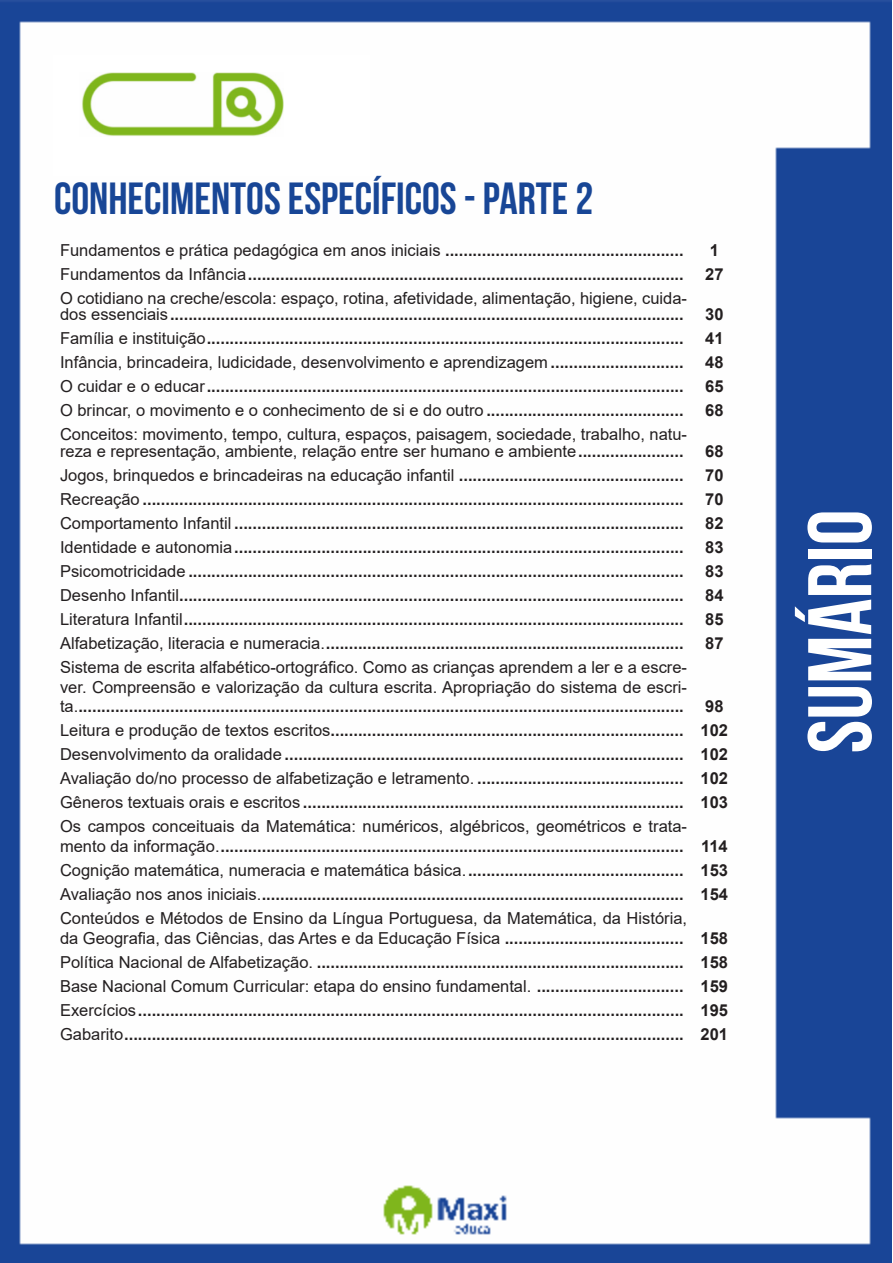
<style>
.page{position:relative;width:893px;height:1263px;background:#fff}
.page>*{position:absolute;margin:0;border:0;box-sizing:border-box;transform-origin:0 0}
.t1{font:700 90px "Bebas Neue";color:#fff}
.t2{font:700 45px "Bebas Neue";color:#184696}
.ALTERNATIVAS{font:700 16.5px/16.5px "Arial";color:#231f20}
.ALTERNATIVAS-2{font:16.5px/19.8px "Arial";color:#231f20}
.INDICE{font:700 16.5px "Arial";color:#231f20}
.s1{font-weight:400}
.s2{font-weight:700}
</style>
<div class="page">
<img style="left:0;top:0;width:892px;height:1263px">
<div style="left:53px;top:55px;width:317px;height:121px;background:#fff"></div>
<img style="left:82px;top:72px;width:201px;height:64px">
<p class="t2" style="left:54px;top:174px;width:541px">CONHECIMENTOS ESPECÍFICOS - PARTE 2</p>
<p class="ALTERNATIVAS" style="left:60px;top:242px;width:625px"><span class="s1">Fundamentos e prática pedagógica em anos iniciais</span> ....................................................</p>
<p class="INDICE" style="left:710px;top:238px;width:11px">1</p>
<p class="ALTERNATIVAS" style="left:60px;top:266px;width:625px"><span class="s1">Fundamentos da Infância</span>...............................................................................................</p>
<p class="INDICE" style="left:705px;top:262px;width:20px">27</p>
<p class="ALTERNATIVAS" style="left:60px;top:290px;width:629px"><span class="s1">O cotidiano na creche/escola: espaço, rotina, afetividade, alimentação, higiene, cuida&shy;dos essenciais</span>................................................................................................................</p>
<p class="INDICE" style="left:705px;top:303px;width:20px">30</p>
<p class="ALTERNATIVAS" style="left:60px;top:330px;width:625px"><span class="s1">Família e instituição</span>........................................................................................................</p>
<p class="INDICE" style="left:705px;top:327px;width:20px">41</p>
<p class="ALTERNATIVAS-2" style="left:60px;top:352px;width:625px">Infância, brincadeira, ludicidade, desenvolvimento e aprendizagem <span class="s2">.............................</span></p>
<p class="INDICE" style="left:705px;top:351px;width:20px">48</p>
<p class="ALTERNATIVAS" style="left:60px;top:378px;width:625px"><span class="s1">O cuidar e o educar</span>........................................................................................................</p>
<p class="INDICE" style="left:705px;top:375px;width:20px">65</p>
<p class="ALTERNATIVAS-2" style="left:60px;top:400px;width:625px">O brincar, o movimento e o conhecimento de si e do outro <span class="s2">...........................................</span></p>
<p class="INDICE" style="left:705px;top:399px;width:20px">68</p>
<p class="ALTERNATIVAS-2" style="left:60px;top:426px;width:629px;line-height:16.5px">Conceitos: movimento, tempo, cultura, espaços, paisagem, sociedade, trabalho, natu&shy;reza e representação, ambiente, relação entre ser humano e ambiente<span class="s2">.......................</span></p>
<p class="INDICE" style="left:705px;top:439px;width:20px">68</p>
<p class="ALTERNATIVAS" style="left:60px;top:467px;width:625px"><span class="s1">Jogos, brinquedos e brincadeiras na educação infantil</span> .................................................</p>
<p class="INDICE" style="left:705px;top:463px;width:20px">70</p>
<p class="ALTERNATIVAS" style="left:60px;top:491px;width:625px"><span class="s1">Recreação</span> ......................................................................................................................</p>
<p class="INDICE" style="left:705px;top:487px;width:20px">70</p>
<p class="ALTERNATIVAS" style="left:60px;top:515px;width:625px"><span class="s1">Comportamento Infantil</span> ..................................................................................................</p>
<p class="INDICE" style="left:705px;top:511px;width:20px">82</p>
<p class="ALTERNATIVAS" style="left:60px;top:539px;width:625px"><span class="s1">Identidade e autonomia</span>..................................................................................................</p>
<p class="INDICE" style="left:705px;top:535px;width:20px">83</p>
<p class="ALTERNATIVAS" style="left:60px;top:563px;width:625px"><span class="s1">Psicomotricidade</span> ............................................................................................................</p>
<p class="INDICE" style="left:705px;top:559px;width:20px">83</p>
<p class="ALTERNATIVAS" style="left:60px;top:587px;width:625px"><span class="s1">Desenho Infantil</span>..............................................................................................................</p>
<p class="INDICE" style="left:705px;top:583px;width:20px">84</p>
<p class="ALTERNATIVAS" style="left:60px;top:611px;width:625px"><span class="s1">Literatura Infantil</span>.............................................................................................................</p>
<p class="INDICE" style="left:705px;top:607px;width:20px">85</p>
<p class="ALTERNATIVAS" style="left:60px;top:635px;width:625px"><span class="s1">Alfabetização, literacia e numeracia.</span>..............................................................................</p>
<p class="INDICE" style="left:705px;top:631px;width:20px">87</p>
<p class="ALTERNATIVAS-2" style="left:60px;top:657px;width:629px;text-align:justify">Sistema de escrita alfabético-ortográfico. Como as crianças aprendem a ler e a escre&shy;ver. Compreensão e valorização da cultura escrita. Apropriação do sistema de escri&shy;ta.<span class="s2">....................................................................................................................................</span></p>
<p class="INDICE" style="left:705px;top:695px;width:20px">98</p>
<p class="ALTERNATIVAS" style="left:60px;top:722px;width:625px"><span class="s1">Leitura e produção de textos escritos</span>.............................................................................</p>
<p class="INDICE" style="left:701px;top:719px;width:29px">102</p>
<p class="ALTERNATIVAS" style="left:60px;top:746px;width:625px"><span class="s1">Desenvolvimento da oralidade</span> .......................................................................................</p>
<p class="INDICE" style="left:701px;top:743px;width:29px">102</p>
<p class="ALTERNATIVAS-2" style="left:60px;top:769px;width:625px">Avaliação do/no processo de alfabetização e letramento. <span class="s2">.............................................</span></p>
<p class="INDICE" style="left:701px;top:767px;width:29px">102</p>
<p class="ALTERNATIVAS" style="left:60px;top:794px;width:625px"><span class="s1">Gêneros textuais orais e escritos</span> ...................................................................................</p>
<p class="INDICE" style="left:701px;top:791px;width:29px">103</p>
<p class="ALTERNATIVAS" style="left:60px;top:817px;width:629px;line-height:19.8px"><span class="s1">Os campos conceituais da Matemática: numéricos, algébricos, geométricos e trata&shy;mento da informação.</span>.....................................................................................................</p>
<p class="INDICE" style="left:701px;top:835px;width:28px">114</p>
<p class="ALTERNATIVAS" style="left:60px;top:862px;width:625px"><span class="s1">Cognição matemática, numeracia e matemática básica.</span>...............................................</p>
<p class="INDICE" style="left:701px;top:859px;width:29px">153</p>
<p class="ALTERNATIVAS" style="left:60px;top:886px;width:625px"><span class="s1">Avaliação nos anos iniciais.</span>............................................................................................</p>
<p class="INDICE" style="left:701px;top:883px;width:29px">154</p>
<p class="ALTERNATIVAS-2" style="left:60px;top:908px;width:629px">Conteúdos e Métodos de Ensino da Língua Portuguesa, da Matemática, da História, da Geografia, das Ciências, das Artes e da Educação Física <span class="s2">.......................................</span></p>
<p class="INDICE" style="left:701px;top:927px;width:29px">158</p>
<p class="ALTERNATIVAS" style="left:60px;top:954px;width:625px"><span class="s1">Política Nacional de Alfabetização.</span> ................................................................................</p>
<p class="INDICE" style="left:701px;top:951px;width:29px">158</p>
<p class="ALTERNATIVAS-2" style="left:60px;top:976px;width:625px">Base Nacional Comum Curricular: etapa do ensino fundamental. <span class="s2">................................</span></p>
<p class="INDICE" style="left:701px;top:975px;width:29px">159</p>
<p class="ALTERNATIVAS" style="left:60px;top:1002px;width:625px"><span class="s1">Exercícios</span>.......................................................................................................................</p>
<p class="INDICE" style="left:701px;top:999px;width:29px">195</p>
<p class="ALTERNATIVAS" style="left:60px;top:1026px;width:625px"><span class="s1">Gabarito</span>..........................................................................................................................</p>
<p class="INDICE" style="left:701px;top:1023px;width:29px">201</p>
<h1 class="t1" style="left:791px;top:753px;width:245px;rotate:-90deg">SUMÁRIO</h1>
</div>
